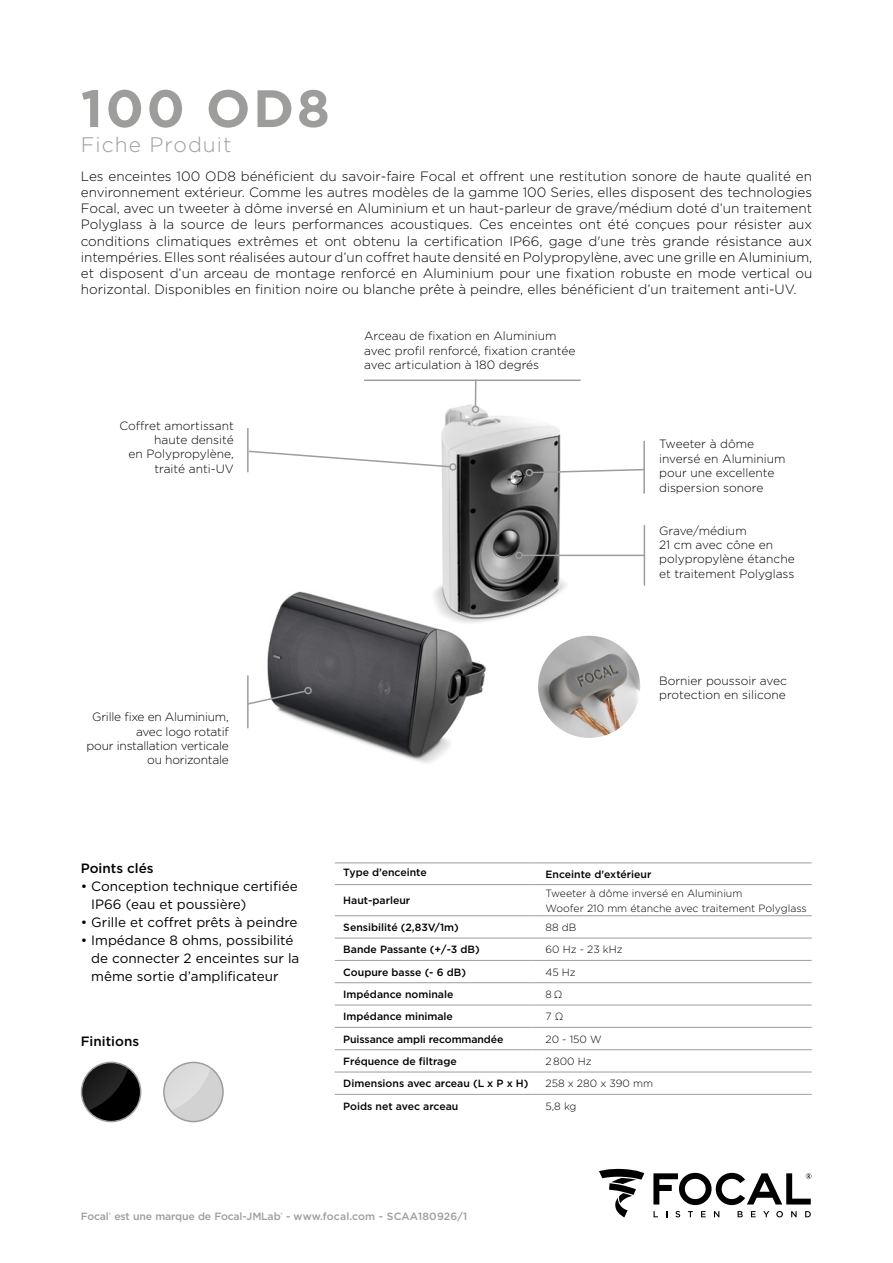
<style>
.page{position:relative;width:893px;height:1263px;background:#fff}
.page>*{position:absolute;margin:0;border:0;box-sizing:border-box;transform-origin:0 0}
.t1{font:700 52.5px "Gotham";letter-spacing:.05em;color:#9d9d9c}
.t2{font:300 21px "Gotham";letter-spacing:.05em;color:#9d9d9c}
.t3{font:300 13.5px/16.2px "Gotham";color:#000;text-align:justify}
.t4{font:13.5px/18px "Gotham";color:#000}
.t5{font:500 13.5px "Gotham";color:#000}
.t6{font:300 12px/14.4px "Gotham";color:#000}
.t7{font:300 12px/14.4px "Gotham";letter-spacing:-.02em;color:#000;text-align:right}
.t8{font:500 10.5px "Gotham";color:#000}
.t9{font:300 10.5px/14.2px "Gotham";color:#000}
.Normal_e{font:500 10.5px "Gotham";letter-spacing:-.015em;color:#9d9d9c}
.t10{font:300 10.5px "Gotham";color:#000;scale:.95 1}
</style>
<div class="page">
<img style="left:247px;top:591px;width:238px;height:172px">
<svg style="left:675px;top:1211px;width:5px;height:6px"></svg>
<svg style="left:688px;top:1211px;width:5px;height:6px"></svg>
<svg style="left:701px;top:1211px;width:5px;height:6px"></svg>
<svg style="left:714px;top:1211px;width:5px;height:6px"></svg>
<svg style="left:738px;top:1211px;width:5px;height:6px"></svg>
<svg style="left:751px;top:1211px;width:5px;height:6px"></svg>
<svg style="left:763px;top:1211px;width:6px;height:6px"></svg>
<svg style="left:776px;top:1211px;width:7px;height:6px"></svg>
<svg style="left:791px;top:1211px;width:6px;height:6px"></svg>
<svg style="left:805px;top:1211px;width:6px;height:6px"></svg>
<svg style="left:653px;top:1173px;width:158px;height:32px"></svg>
<svg style="left:599px;top:1168px;width:45px;height:49px"></svg>
<img style="left:393px;top:381px;width:228px;height:292px">
<img style="left:538px;top:636px;width:102px;height:102px;border-radius:51px">
<hr style="left:644px;top:525px;width:1px;height:61px;background:#9d9d9c">
<hr style="left:522px;top:555px;width:123px;height:1px;background:#9d9d9c">
<div style="left:515px;top:552px;width:8px;height:7px;border:2px solid #9d9d9c;border-radius:50%"></div>
<hr style="left:247px;top:675px;width:2px;height:53px;background:#9d9d9c">
<svg style="left:248px;top:689px;width:59px;height:17px"></svg>
<div style="left:304px;top:687px;width:8px;height:7px;border:2px solid #9d9d9c;border-radius:50%"></div>
<hr style="left:247px;top:428px;width:2px;height:44px;background:#9d9d9c">
<svg style="left:248px;top:450px;width:204px;height:18px"></svg>
<div style="left:449px;top:463px;width:8px;height:8px;border:2px solid #9d9d9c;border-radius:50%"></div>
<hr style="left:364px;top:379px;width:217px;height:2px;background:#9d9d9c">
<svg style="left:475px;top:381px;width:1px;height:25px"></svg>
<div style="left:472px;top:406px;width:7px;height:7px;border:2px solid #9d9d9c;border-radius:50%"></div>
<svg style="left:531px;top:468px;width:112px;height:6px"></svg>
<div style="left:526px;top:469px;width:7px;height:7px;border:2px solid #9d9d9c;border-radius:50%"></div>
<hr style="left:643px;top:441px;width:2px;height:53px;background:#9d9d9c">
<div style="left:82px;top:1062px;width:59px;height:59px;background:#000;border-radius:50%"></div>
<div style="left:81px;top:1062px;width:60px;height:60px;border:2px solid #9d9d9c;border-radius:50%"></div>
<div style="left:164px;top:1062px;width:59px;height:59px;background:#d2d2d2;border-radius:50%"></div>
<div style="left:163px;top:1062px;width:61px;height:60px;border:2px solid #9d9d9c;border-radius:50%"></div>
<svg style="left:82px;top:1063px;width:46px;height:47px"></svg>
<svg style="left:165px;top:1063px;width:46px;height:47px"></svg>
<hr style="left:335px;top:863px;width:198px;height:1px;background:#9d9d9c">
<hr style="left:533px;top:863px;width:279px;height:1px;background:#9d9d9c">
<hr style="left:335px;top:884px;width:198px;height:1px;background:#9d9d9c">
<hr style="left:533px;top:884px;width:279px;height:1px;background:#9d9d9c">
<hr style="left:335px;top:915px;width:198px;height:1px;background:#9d9d9c">
<hr style="left:533px;top:915px;width:279px;height:1px;background:#9d9d9c">
<hr style="left:335px;top:938px;width:198px;height:1px;background:#9d9d9c">
<hr style="left:533px;top:938px;width:279px;height:1px;background:#9d9d9c">
<hr style="left:335px;top:960px;width:198px;height:1px;background:#9d9d9c">
<hr style="left:533px;top:960px;width:279px;height:1px;background:#9d9d9c">
<hr style="left:335px;top:982px;width:198px;height:1px;background:#9d9d9c">
<hr style="left:533px;top:982px;width:279px;height:1px;background:#9d9d9c">
<hr style="left:335px;top:1005px;width:198px;height:1px;background:#9d9d9c">
<hr style="left:533px;top:1005px;width:279px;height:1px;background:#9d9d9c">
<hr style="left:335px;top:1027px;width:198px;height:1px;background:#9d9d9c">
<hr style="left:533px;top:1027px;width:279px;height:1px;background:#9d9d9c">
<hr style="left:335px;top:1049px;width:198px;height:1px;background:#9d9d9c">
<hr style="left:533px;top:1049px;width:279px;height:1px;background:#9d9d9c">
<hr style="left:335px;top:1072px;width:198px;height:1px;background:#9d9d9c">
<hr style="left:533px;top:1072px;width:279px;height:1px;background:#9d9d9c">
<hr style="left:335px;top:1094px;width:198px;height:1px;background:#9d9d9c">
<hr style="left:533px;top:1094px;width:279px;height:1px;background:#9d9d9c">
<p class="t1" style="left:81px;top:74px;width:251px">100 OD8</p>
<p class="t2" style="left:81px;top:132px;width:152px">Fiche Produit</p>
<p class="t3" style="left:81px;top:168px;width:733px">Les enceintes 100 OD8 bénéficient du savoir-faire Focal et offrent une restitution sonore de haute qualité en environnement extérieur. Comme les autres modèles de la gamme 100 Series, elles disposent des technologies Focal, avec un tweeter à dôme inversé en Aluminium et un haut-parleur de grave/médium doté d’un traitement Polyglass à la source de leurs performances acoustiques. Ces enceintes ont été conçues pour résister aux conditions climatiques extrêmes et ont obtenu la certification IP66, gage d'une très grande résistance aux intempéries. Elles sont réalisées autour d’un coffret haute densité en Polypropylène, avec une grille en Aluminium, et disposent d’un arceau de montage renforcé en Aluminium pour une fixation robuste en mode vertical ou horizontal. Disponibles en finition noire ou blanche prête à peindre, elles bénéficient d’un traitement anti-UV.</p>
<p class="t6" style="left:119px;top:418px;width:116px;text-align:right">Coffret amortissant haute densité<br>en Polypropylène, traité anti-UV</p>
<p class="t7" style="left:87px;top:709px;width:144px">Grille fixe en Aluminium, avec logo rotatif<br>pour installation verticale ou horizontale</p>
<p class="t5" style="left:81px;top:860px;width:74px">Points clés</p>
<p class="t4" style="left:91px;top:877px;width:208px;text-indent:-11px">• Conception technique certifiée<br>IP66 (eau et poussière)</p>
<p class="t4" style="left:81px;top:913px;width:218px">• Grille et coffret prêts à peindre</p>
<p class="t4" style="left:91px;top:931px;width:210px;text-indent:-11px">• Impédance 8 ohms, possibilité de connecter 2 enceintes sur la même sortie d’amplificateur</p>
<p class="t5" style="left:81px;top:1032px;width:60px">Finitions</p>
<p class="t6" style="left:364px;top:328px;width:213px">Arceau de fixation en Aluminium avec profil renforcé, fixation crantée avec articulation à 180 degrés</p>
<p class="t6" style="left:659px;top:436px;width:128px">Tweeter à dôme inversé en Aluminium pour une excellente dispersion sonore</p>
<p class="t6" style="left:659px;top:523px;width:137px">Grave/médium<br>21 cm avec cône en polypropylène étanche et traitement Polyglass</p>
<p class="t6" style="left:659px;top:673px;width:129px">Bornier poussoir avec protection en silicone</p>
<p class="t8" style="left:343px;top:865px;width:85px">Type d’enceinte</p>
<p class="t8" style="left:545px;top:867px;width:107px">Enceinte d'extérieur</p>
<p class="t8" style="left:343px;top:894px;width:68px">Haut-parleur</p>
<p class="t9" style="left:545px;top:886px;width:263px">Tweeter à dôme inversé en Aluminium<br>Woofer 210 mm étanche avec traitement Polyglass</p>
<p class="t8" style="left:343px;top:920px;width:117px">Sensibilité (2,83V/1m)</p>
<p class="t9" style="left:545px;top:920px;width:32px">88 dB</p>
<p class="t8" style="left:343px;top:943px;width:138px">Bande Passante (+/-3 dB)</p>
<p class="t9" style="left:545px;top:942px;width:79px">60 Hz - 23 kHz</p>
<p class="t8" style="left:343px;top:965px;width:124px">Coupure basse (- 6 dB)</p>
<p class="t9" style="left:545px;top:965px;width:32px">45 Hz</p>
<p class="t8" style="left:343px;top:987px;width:112px">Impédance nominale</p>
<p class="t10" style="left:545px;top:988px;width:20px">8 Ώ</p>
<p class="t8" style="left:343px;top:1010px;width:111px">Impédance minimale</p>
<p class="t9" style="left:545px;top:1009px;width:19px">7 Ώ</p>
<p class="t8" style="left:343px;top:1032px;width:162px">Puissance ampli recommandée</p>
<p class="t9" style="left:545px;top:1031px;width:58px">20 - 150 W</p>
<p class="t8" style="left:343px;top:1054px;width:115px">Fréquence de filtrage</p>
<p class="t9" style="left:545px;top:1054px;width:48px">2 800 Hz</p>
<p class="t8" style="left:343px;top:1077px;width:187px">Dimensions avec arceau (L x P x H)</p>
<p class="t9" style="left:545px;top:1076px;width:109px">258 x 280 x 390 mm</p>
<p class="t8" style="left:343px;top:1099px;width:117px">Poids net avec arceau</p>
<p class="t9" style="left:545px;top:1098px;width:33px">5,8 kg</p>
<p class="Normal_e" style="left:81px;top:1210px;width:388px">Focal<sup>®</sup> est une marque de Focal-JMLab<sup>®</sup> - www.focal.com - SCAA180926/1</p>
</div>
